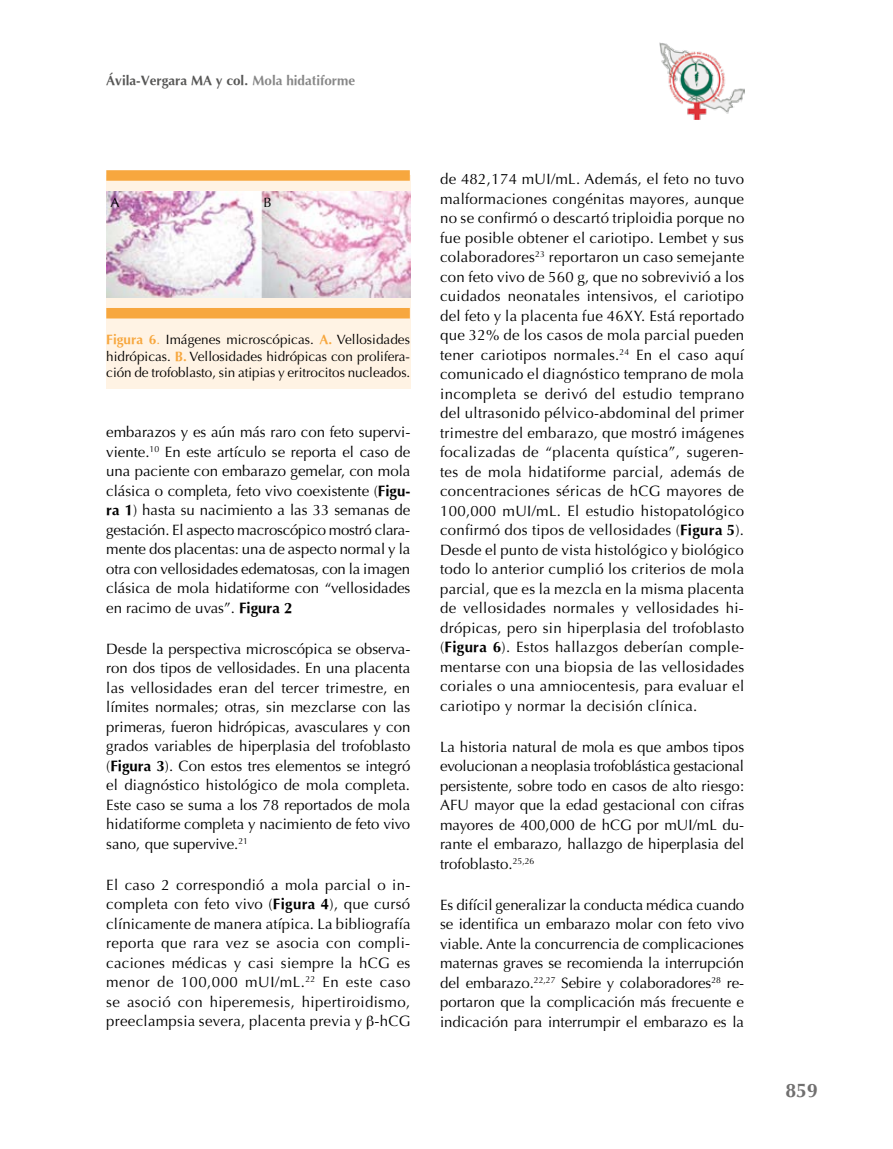
<style>
.page{position:relative;width:893px;height:1149px;background:#fff}
.page>*{position:absolute;margin:0;border:0;box-sizing:border-box;transform-origin:0 0}
.t1{font:700 19.5px "Optima";color:#706f6f}
.t2{font:15px/19.5px "Optima";color:#000;text-align:justify}
.t3{font:13.5px/16.5px "Optima";letter-spacing:-.005em;color:#000;text-align:justify}
.t4{font:700 13.5px "Optima";color:#575756}
.s1{color:#878787}
.s2{font-weight:700;color:#f7a73e}
.s3{color:#f7a73e}
.s4{font-weight:700}
</style>
<div class="page">
<div style="left:106px;top:175px;width:304px;height:214px;background:#fff3e4"></div>
<div style="left:106px;top:308px;width:304px;height:10px;background:#f7a73e"></div>
<div style="left:106px;top:170px;width:304px;height:11px;background:#f7a73e"></div>
<img style="left:106px;top:191px;width:304px;height:106px">
<img style="left:659px;top:43px;width:85px;height:76px">
<p class="t4" style="left:106px;top:73px;width:250px">Ávila-Vergara MA y col. <span class="s1">Mola hidatiforme</span></p>
<p class="t3" style="left:111px;top:195px;width:11px">A</p>
<p class="t3" style="left:264px;top:195px;width:10px">B</p>
<p class="t3" style="left:106px;top:332px;width:306px"><span class="s2">Figura 6</span><span class="s3">.</span> Imágenes microscópicas. <span class="s2">A.</span> Vellosidades hidrópicas. <span class="s2">B.</span> Vellosidades hidrópicas con prolifera&shy;ción de trofoblasto, sin atipias y eritrocitos nucleados.</p>
<p class="t2" style="left:106px;top:422px;width:306px">embarazos y es aún más raro con feto supervi&shy;viente.<sup>10</sup> En este artículo se reporta el caso de una paciente con embarazo gemelar, con mola clásica o completa, feto vivo coexistente (<span class="s4">Figu&shy;ra 1</span>) hasta su nacimiento a las 33 semanas de gestación. El aspecto macroscópico mostró clara&shy;mente dos placentas: una de aspecto normal y la otra con vellosidades edematosas, con la imagen clásica de mola hidatiforme con “vellosidades en racimo de uvas”. <span class="s4">Figura 2</span></p>
<p class="t2" style="left:106px;top:638px;width:306px">Desde la perspectiva microscópica se observa&shy;ron dos tipos de vellosidades. En una placenta las vellosidades eran del tercer trimestre, en límites normales; otras, sin mezclarse con las primeras, fueron hidrópicas, avasculares y con grados variables de hiperplasia del trofoblasto (<span class="s4">Figura 3</span>). Con estos tres elementos se integró el diagnóstico histológico de mola completa.<br>Este caso se suma a los 78 reportados de mola hidatiforme completa y nacimiento de feto vivo sano, que supervive.<sup>21</sup></p>
<p class="t2" style="left:106px;top:874px;width:306px">El caso 2 correspondió a mola parcial o in&shy;completa con feto vivo (<span class="s4">Figura 4</span>), que cursó clínicamente de manera atípica. La bibliografía reporta que rara vez se asocia con compli&shy;caciones médicas y casi siempre la hCG es menor de 100,000 mUI/mL.<sup>22</sup> En este caso se asoció con hiperemesis, hipertiroidismo, preeclampsia severa, placenta previa y -hCG</p>
<p class="t2" style="left:440px;top:169px;width:306px">de 482,174 mUI/mL. Además, el feto no tuvo malformaciones congénitas mayores, aunque no se confirmó o descartó triploidia porque no fue posible obtener el cariotipo. Lembet y sus colaboradores<sup>23</sup> reportaron un caso semejante con feto vivo de 560 g, que no sobrevivió a los cuidados neonatales intensivos, el cariotipo del feto y la placenta fue 46XY. Está reportado que 32% de los casos de mola parcial pueden tener cariotipos normales.<sup>24</sup> En el caso aquí comunicado el diagnóstico temprano de mola incompleta se derivó del estudio temprano del ultrasonido pélvico-abdominal del primer trimestre del embarazo, que mostró imágenes focalizadas de “placenta quística”, sugeren&shy;tes de mola hidatiforme parcial, además de concentraciones séricas de hCG mayores de 100,000 mUI/mL. El estudio histopatológico confirmó dos tipos de vellosidades (<span class="s4">Figura 5</span>).<br>Desde el punto de vista histológico y biológico todo lo anterior cumplió los criterios de mola parcial, que es la mezcla en la misma placenta de vellosidades normales y vellosidades hi&shy;drópicas, pero sin hiperplasia del trofoblasto (<span class="s4">Figura 6</span>). Estos hallazgos deberían comple&shy;mentarse con una biopsia de las vellosidades coriales o una amniocentesis, para evaluar el cariotipo y normar la decisión clínica.</p>
<p class="t2" style="left:440px;top:736px;width:306px">La historia natural de mola es que ambos tipos evolucionan a neoplasia trofoblástica gestacional persistente, sobre todo en casos de alto riesgo:<br>AFU mayor que la edad gestacional con cifras mayores de 400,000 de hCG por mUI/mL du&shy;rante el embarazo, hallazgo de hiperplasia del trofoblasto.<sup>25,26</sup></p>
<p class="t2" style="left:440px;top:894px;width:306px">Es difícil generalizar la conducta médica cuando se identifica un embarazo molar con feto vivo viable. Ante la concurrencia de complicaciones maternas graves se recomienda la interrupción del embarazo.<sup>22,27</sup> Sebire y colaboradores<sup>28</sup> re&shy;portaron que la complicación más frecuente e indicación para interrumpir el embarazo es la</p>
<h1 class="t1" style="left:785px;top:1079px;width:34px">859</h1>
</div>
